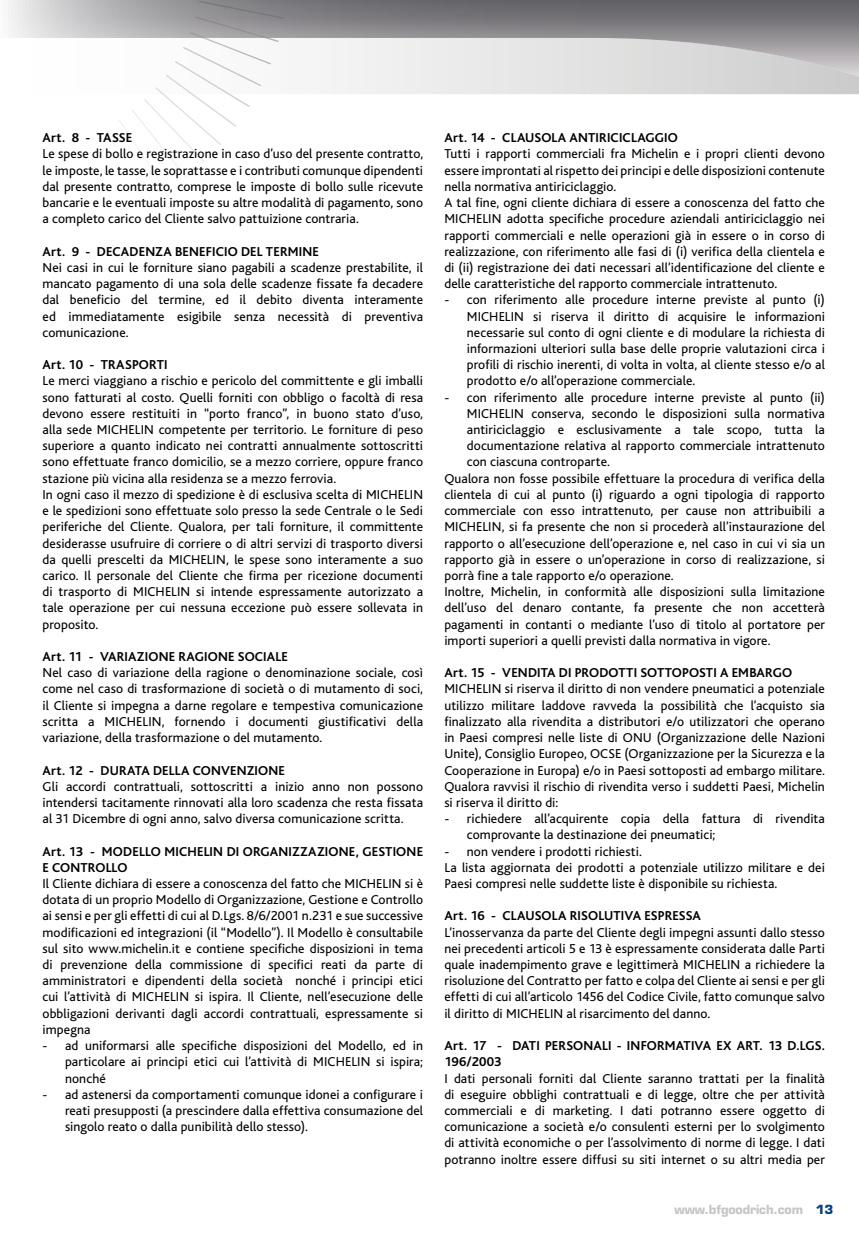
<style>
.page{position:relative;width:859px;height:1234px;background:#fff}
.page>*{position:absolute;margin:0;border:0;box-sizing:border-box;transform-origin:0 0}
.t1{font:13.5px/16.2px "Bliss";letter-spacing:.01em;color:#000;text-align:justify}
.t2{font:700 13.5px/16.2px "Bliss";letter-spacing:.01em;color:#000}
.t3{font:700 12.3px "Eurostile LT Std";letter-spacing:-.01em;color:#c6c6c6}
.s1{color:#004380}
</style>
<div class="page">
<svg style="left:119px;top:94px;width:131px;height:83px"></svg>
<svg style="left:8px;top:0;width:850px;height:94px"></svg>
<p class="t2" style="left:43px;top:130px;width:91px">Art. 8 - TASSE</p>
<p class="t1" style="left:43px;top:146px;width:382px">Le spese di bollo e registrazione in caso d’uso del presente contratto, le imposte, le tasse, le soprattasse e i contributi comunque dipendenti dal presente contratto, comprese le imposte di bollo sulle ricevute bancarie e le eventuali imposte su altre modalità di pagamento, sono a completo carico del Cliente salvo pattuizione contraria.</p>
<p class="t2" style="left:43px;top:243px;width:278px">Art. 9 - DECADENZA BENEFICIO DEL TERMINE</p>
<p class="t1" style="left:43px;top:259px;width:382px">Nei casi in cui le forniture siano pagabili a scadenze prestabilite, il mancato pagamento di una sola delle scadenze fissate fa decadere dal beneficio del termine, ed il debito diventa interamente ed immediatamente esigibile senza necessità di preventiva comunicazione.</p>
<p class="t2" style="left:43px;top:357px;width:127px">Art. 10 - TRASPORTI</p>
<p class="t1" style="left:43px;top:373px;width:382px;text-align:left">Le merci viaggiano a rischio e pericolo del committente e gli imballi sono fatturati al costo. Quelli forniti con obbligo o facoltà di resa devono essere restituiti in “porto franco”, in buono stato d’uso, alla sede MICHELIN competente per territorio. Le forniture di peso superiore a quanto indicato nei contratti annualmente sottoscritti sono effettuate franco domicilio, se a mezzo corriere, oppure franco stazione più vicina alla residenza se a mezzo ferrovia.<br>In ogni caso il mezzo di spedizione è di esclusiva scelta di MICHELIN e le spedizioni sono effettuate solo presso la sede Centrale o le Sedi periferiche del Cliente. Qualora, per tali forniture, il committente desiderasse usufruire di corriere o di altri servizi di trasporto diversi da quelli prescelti da MICHELIN, le spese sono interamente a suo carico. Il personale del Cliente che firma per ricezione documenti di trasporto di MICHELIN si intende espressamente autorizzato a tale operazione per cui nessuna eccezione può essere sollevata in proposito.</p>
<p class="t2" style="left:43px;top:648px;width:247px">Art. 11 - VARIAZIONE RAGIONE SOCIALE</p>
<p class="t1" style="left:43px;top:664px;width:382px">Nel caso di variazione della ragione o denominazione sociale, così come nel caso di trasformazione di società o di mutamento di soci, il Cliente si impegna a darne regolare e tempestiva comunicazione scritta a MICHELIN, fornendo i documenti giustificativi della variazione, della trasformazione o del mutamento.</p>
<p class="t2" style="left:43px;top:762px;width:244px">Art. 12 - DURATA DELLA CONVENZIONE</p>
<p class="t1" style="left:43px;top:778px;width:382px">Gli accordi contrattuali, sottoscritti a inizio anno non possono intendersi tacitamente rinnovati alla loro scadenza che resta fissata al 31 Dicembre di ogni anno, salvo diversa comunicazione scritta.</p>
<p class="t2" style="left:43px;top:843px;width:382px">Art. 13 - MODELLO MICHELIN DI ORGANIZZAZIONE, GESTIONE<br>E CONTROLLO</p>
<p class="t1" style="left:43px;top:875px;width:382px">Il Cliente dichiara di essere a conoscenza del fatto che MICHELIN si è dotata di un proprio Modello di Organizzazione, Gestione e Controllo ai sensi e per gli effetti di cui al D.Lgs. 8/6/2001 n.231 e sue successive modificazioni ed integrazioni (il “Modello”). Il Modello è consultabile sul sito www.michelin.it e contiene specifiche disposizioni in tema di prevenzione della commissione di specifici reati da parte di amministratori e dipendenti della società nonché i principi etici cui l’attività di MICHELIN si ispira. Il Cliente, nell’esecuzione delle obbligazioni derivanti dagli accordi contrattuali, espressamente si impegna</p>
<p class="t1" style="left:65px;top:1037px;width:360px;text-indent:-23px">- ad uniformarsi alle specifiche disposizioni del Modello, ed in particolare ai principi etici cui l’attività di MICHELIN si ispira; nonché</p>
<p class="t1" style="left:65px;top:1086px;width:360px;text-indent:-23px">- ad astenersi da comportamenti comunque idonei a configurare i reati presupposti (a prescindere dalla effettiva consumazione del singolo reato o dalla punibilità dello stesso).</p>
<p class="t2" style="left:444px;top:130px;width:235px">Art. 14 - CLAUSOLA ANTIRICICLAGGIO</p>
<p class="t1" style="left:444px;top:146px;width:382px;text-align:left">Tutti i rapporti commerciali fra Michelin e i propri clienti devono essere improntati al rispetto dei principi e delle disposizioni contenute nella normativa antiriciclaggio.<br>A tal fine, ogni cliente dichiara di essere a conoscenza del fatto che MICHELIN adotta specifiche procedure aziendali antiriciclaggio nei rapporti commerciali e nelle operazioni già in essere o in corso di realizzazione, con riferimento alle fasi di (i) verifica della clientela e di (ii) registrazione dei dati necessari all’identificazione del cliente e delle caratteristiche del rapporto commerciale intrattenuto.</p>
<p class="t1" style="left:467px;top:292px;width:360px;text-indent:-23px">- con riferimento alle procedure interne previste al punto (i)<br>MICHELIN si riserva il diritto di acquisire le informazioni necessarie sul conto di ogni cliente e di modulare la richiesta di informazioni ulteriori sulla base delle proprie valutazioni circa i profili di rischio inerenti, di volta in volta, al cliente stesso e/o al prodotto e/o all’operazione commerciale.</p>
<p class="t1" style="left:444px;top:389px;width:382px">- con riferimento alle procedure interne previste al punto (ii)</p>
<p class="t1" style="left:467px;top:405px;width:360px">MICHELIN conserva, secondo le disposizioni sulla normativa</p>
<p class="t1" style="left:467px;top:421px;width:360px">antiriciclaggio e esclusivamente a tale scopo, tutta la</p>
<p class="t1" style="left:467px;top:438px;width:360px">documentazione relativa al rapporto commerciale intrattenuto</p>
<p class="t1" style="left:467px;top:454px;width:145px">con ciascuna controparte.</p>
<p class="t1" style="left:444px;top:470px;width:382px">Qualora non fosse possibile effettuare la procedura di verifica della</p>
<p class="t1" style="left:444px;top:486px;width:382px">clientela di cui al punto (i) riguardo a ogni tipologia di rapporto</p>
<p class="t1" style="left:444px;top:502px;width:382px">commerciale con esso intrattenuto, per cause non attribuibili a</p>
<p class="t1" style="left:444px;top:519px;width:382px">MICHELIN, si fa presente che non si procederà all’instaurazione del</p>
<p class="t1" style="left:444px;top:535px;width:382px">rapporto o all’esecuzione dell’operazione e, nel caso in cui vi sia un</p>
<p class="t1" style="left:444px;top:551px;width:382px">rapporto già in essere o un’operazione in corso di realizzazione, si</p>
<p class="t1" style="left:444px;top:567px;width:231px">porrà fine a tale rapporto e/o operazione.</p>
<p class="t1" style="left:444px;top:583px;width:382px">Inoltre, Michelin, in conformità alle disposizioni sulla limitazione</p>
<p class="t1" style="left:444px;top:600px;width:382px">dell’uso del denaro contante, fa presente che non accetterà</p>
<p class="t1" style="left:444px;top:616px;width:382px">pagamenti in contanti o mediante l’uso di titolo al portatore per</p>
<p class="t1" style="left:444px;top:632px;width:328px">importi superiori a quelli previsti dalla normativa in vigore.</p>
<p class="t2" style="left:444px;top:664px;width:349px">Art. 15 - VENDITA DI PRODOTTI SOTTOPOSTI A EMBARGO</p>
<p class="t1" style="left:444px;top:681px;width:382px">MICHELIN si riserva il diritto di non vendere pneumatici a potenziale utilizzo militare laddove ravveda la possibilità che l’acquisto sia finalizzato alla rivendita a distributori e/o utilizzatori che operano in Paesi compresi nelle liste di ONU (Organizzazione delle Nazioni Unite), Consiglio Europeo, OCSE (Organizzazione per la Sicurezza e la Cooperazione in Europa) e/o in Paesi sottoposti ad embargo militare.<br>Qualora ravvisi il rischio di rivendita verso i suddetti Paesi, Michelin si riserva il diritto di:</p>
<p class="t1" style="left:467px;top:810px;width:360px;text-indent:-23px">- richiedere all’acquirente copia della fattura di rivendita comprovante la destinazione dei pneumatici;</p>
<p class="t1" style="left:444px;top:843px;width:382px;text-align:left">- non vendere i prodotti richiesti.<br>La lista aggiornata dei prodotti a potenziale utilizzo militare e dei<br>Paesi compresi nelle suddette liste è disponibile su richiesta.</p>
<p class="t2" style="left:444px;top:907px;width:258px">Art. 16 - CLAUSOLA RISOLUTIVA ESPRESSA</p>
<p class="t1" style="left:444px;top:924px;width:382px">L’inosservanza da parte del Cliente degli impegni assunti dallo stesso nei precedenti articoli 5 e 13 è espressamente considerata dalle Parti quale inadempimento grave e legittimerà MICHELIN a richiedere la risoluzione del Contratto per fatto e colpa del Cliente ai sensi e per gli effetti di cui all’articolo 1456 del Codice Civile, fatto comunque salvo il diritto di MICHELIN al risarcimento del danno.</p>
<p class="t2" style="left:444px;top:1037px;width:382px">Art. 17 - DATI PERSONALI - INFORMATIVA EX ART. 13 D.LGS.<br>196/2003</p>
<p class="t1" style="left:444px;top:1069px;width:382px">I dati personali forniti dal Cliente saranno trattati per la finalità di eseguire obblighi contrattuali e di legge, oltre che per attività commerciali e di marketing. I dati potranno essere oggetto di comunicazione a società e/o consulenti esterni per lo svolgimento di attività economiche o per l’assolvimento di norme di legge. I dati potranno inoltre essere diffusi su siti internet o su altri media per</p>
<p class="t3" style="left:674px;top:1201px;width:160px">www.bfgoodrich.com <span class="s1">13</span></p>
</div>
